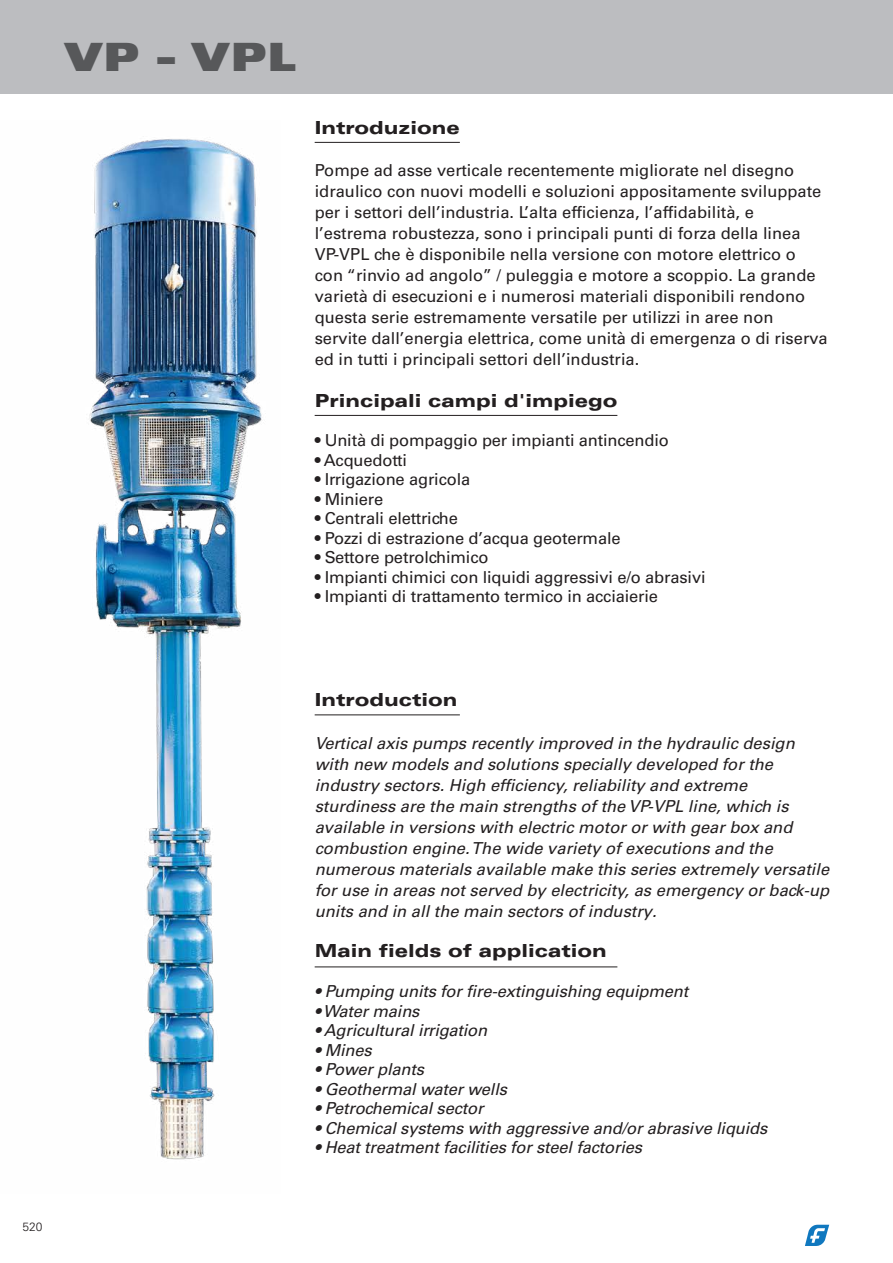
<style>
.page{position:relative;width:893px;height:1263px;background:#fff}
.page>*{position:absolute;margin:0;border:0;box-sizing:border-box;transform-origin:0 0}
.t1{font:39px "Univers LT Std X Black Ex";color:#57585a}
.t2{font:900 expanded 18px "Univers LT Std";color:#231f20}
.t3{font:16.5px/21px "Univers LT Std";color:#231f20}
.t4{font:italic 16.5px/21px "Univers LT Std";color:#231f20}
.t5{font:300 12px "Univers LT Std";color:#231f20}
</style>
<div class="page">
<div style="left:0;top:0;width:893px;height:94px;background:#bcbdc0"></div>
<svg style="left:805px;top:1225px;width:24px;height:21px"></svg>
<img style="left:89px;top:139px;width:173px;height:1021px">
<hr style="left:315px;top:142px;width:145px;height:1px;background:#231f20">
<hr style="left:315px;top:415px;width:302px;height:1px;background:#231f20">
<hr style="left:315px;top:715px;width:145px;height:1px;background:#231f20">
<hr style="left:315px;top:967px;width:302px;height:1px;background:#231f20">
<h1 class="t1" style="left:64px;top:34px;width:234px">VP - VPL</h1>
<p class="t2" style="left:315px;top:117px;width:147px">Introduzione</p>
<p class="t3" style="left:315px;top:160px;width:515px">Pompe ad asse verticale recentemente migliorate nel disegno idraulico con nuovi modelli e soluzioni appositamente sviluppate per i settori dell’industria. L’alta efficienza, l’affidabilità, e l’estrema robustezza, sono i principali punti di forza della linea VP-VPL che è disponibile nella versione con motore elettrico o con “rinvio ad angolo” / puleggia e motore a scoppio. La grande varietà di esecuzioni e i numerosi materiali disponibili rendono questa serie estremamente versatile per utilizzi in aree non servite dall’energia elettrica, come unità di emergenza o di riserva ed in tutti i principali settori dell’industria.</p>
<p class="t2" style="left:315px;top:390px;width:304px">Principali campi d'impiego</p>
<p class="t3" style="left:315px;top:430px;width:356px">• Unità di pompaggio per impianti antincendio</p>
<p class="t3" style="left:315px;top:449px;width:94px">• Acquedotti</p>
<p class="t3" style="left:315px;top:469px;width:157px">• Irrigazione agricola</p>
<p class="t3" style="left:315px;top:488px;width:70px">• Miniere</p>
<p class="t3" style="left:315px;top:508px;width:145px">• Centrali elettriche</p>
<p class="t3" style="left:315px;top:527px;width:307px">• Pozzi di estrazione d’acqua geotermale</p>
<p class="t3" style="left:315px;top:547px;width:175px">• Settore petrolchimico</p>
<p class="t3" style="left:315px;top:566px;width:393px">• Impianti chimici con liquidi aggressivi e/o abrasivi</p>
<p class="t3" style="left:315px;top:586px;width:345px">• Impianti di trattamento termico in acciaierie</p>
<p class="t5" style="left:23px;top:1220px;width:22px">520</p>
<p class="t2" style="left:315px;top:689px;width:144px">Introduction</p>
<p class="t4" style="left:315px;top:733px;width:516px">Vertical axis pumps recently improved in the hydraulic design with new models and solutions specially developed for the industry sectors. High efficiency, reliability and extreme sturdiness are the main strengths of the VP-VPL line, which is available in versions with electric motor or with gear box and combustion engine. The wide variety of executions and the numerous materials available make this series extremely versatile for use in areas not served by electricity, as emergency or back-up units and in all the main sectors of industry.</p>
<p class="t2" style="left:315px;top:940px;width:294px">Main fields of application</p>
<p class="t4" style="left:315px;top:981px;width:375px">• Pumping units for fire-extinguishing equipment</p>
<p class="t4" style="left:315px;top:1001px;width:106px">• Water mains</p>
<p class="t4" style="left:315px;top:1020px;width:174px">• Agricultural irrigation</p>
<p class="t4" style="left:315px;top:1040px;width:59px">• Mines</p>
<p class="t4" style="left:315px;top:1059px;width:111px">• Power plants</p>
<p class="t4" style="left:315px;top:1079px;width:194px">• Geothermal water wells</p>
<p class="t4" style="left:315px;top:1098px;width:170px">• Petrochemical sector</p>
<p class="t4" style="left:315px;top:1118px;width:454px">• Chemical systems with aggressive and/or abrasive liquids</p>
<p class="t4" style="left:315px;top:1137px;width:329px">• Heat treatment facilities for steel factories</p>
</div>
